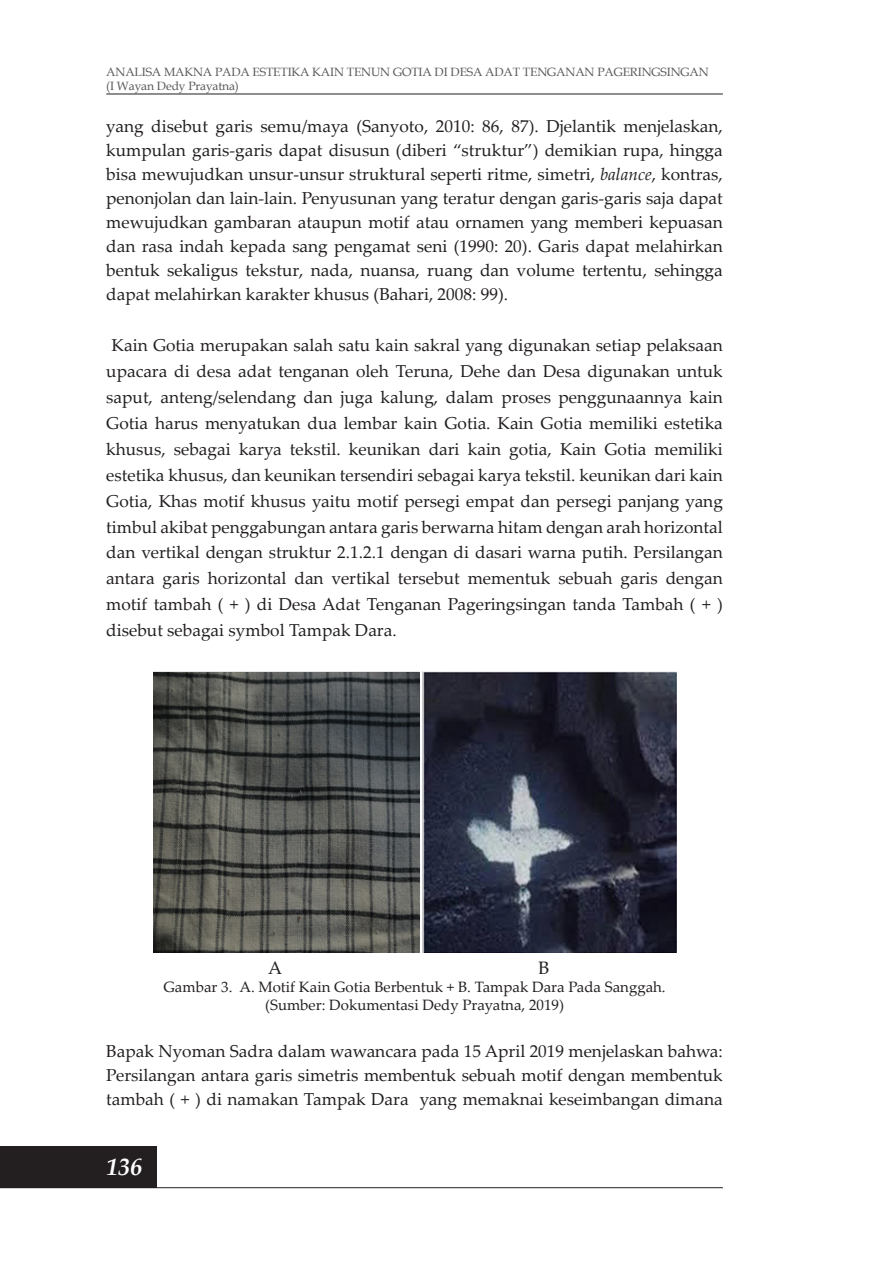
<style>
.page{position:relative;width:893px;height:1263px;background:#fff}
.page>*{position:absolute;margin:0;border:0;box-sizing:border-box;transform-origin:0 0}
.t1{font:italic 700 24px "Palatino Linotype";color:#fff}
.t2{font:18px "Palatino Linotype";color:#231f20}
.t3{font:17.25px/25.8px "Palatino Linotype";color:#231f20;text-align:justify}
.t4{font:15px "Palatino Linotype";color:#231f20}
.t5{font:12px/13.5px "Book Antiqua";letter-spacing:-.01em;color:#57585a}
.s1{font-style:italic}
</style>
<div class="page">
<hr style="left:106px;top:94px;width:617px;height:1px;background:#231f20">
<div style="left:0;top:1146px;width:157px;height:41px;background:#231f20"></div>
<hr style="left:0;top:1187px;width:723px;height:1px;background:#231f20">
<img style="left:154px;top:671px;width:522px;height:282px">
<p class="t5" style="left:106px;top:65px;width:604px">ANALISA MAKNA PADA ESTETIKA KAIN TENUN GOTIA DI DESA ADAT TENGANAN PAGERINGSINGAN (I Wayan Dedy Prayatna)</p>
<p class="t3" style="left:106px;top:113px;width:618px;line-height:24px">yang disebut garis semu/maya (Sanyoto, 2010: 86, 87). Djelantik menjelaskan, kumpulan garis-garis dapat disusun (diberi “struktur”) demikian rupa, hingga bisa mewujudkan unsur-unsur struktural seperti ritme, simetri, <span class="s1">balance</span>, kontras, penonjolan dan lain-lain. Penyusunan yang teratur dengan garis-garis saja dapat mewujudkan gambaran ataupun motif atau ornamen yang memberi kepuasan dan rasa indah kepada sang pengamat seni (1990: 20). Garis dapat melahirkan bentuk sekaligus tekstur, nada, nuansa, ruang dan volume tertentu, sehingga dapat melahirkan karakter khusus (Bahari, 2008: 99).</p>
<p class="t3" style="left:106px;top:332px;width:618px;text-indent:5px">Kain Gotia merupakan salah satu kain sakral yang digunakan setiap pelaksaan upacara di desa adat tenganan oleh Teruna, Dehe dan Desa digunakan untuk saput, anteng/selendang dan juga kalung, dalam proses penggunaannya kain Gotia harus menyatukan dua lembar kain Gotia. Kain Gotia memiliki estetika khusus, sebagai karya tekstil. keunikan dari kain gotia, Kain Gotia memiliki estetika khusus, dan keunikan tersendiri sebagai karya tekstil. keunikan dari kain Gotia, Khas motif khusus yaitu motif persegi empat dan persegi panjang yang timbul akibat penggabungan antara garis berwarna hitam dengan arah horizontal dan vertikal dengan struktur 2.1.2.1 dengan di dasari warna putih. Persilangan antara garis horizontal dan vertikal tersebut mementuk sebuah garis dengan motif tambah ( + ) di Desa Adat Tenganan Pageringsingan tanda Tambah ( + ) disebut sebagai symbol Tampak Dara.</p>
<p class="t2" style="left:268px;top:955px;width:16px">A</p>
<p class="t2" style="left:538px;top:955px;width:12px">B</p>
<p class="t4" style="left:164px;top:976px;width:504px">Gambar 3. A. Motif Kain Gotia Berbentuk + B. Tampak Dara Pada Sanggah.</p>
<p class="t4" style="left:265px;top:994px;width:300px">(Sumber: Dokumentasi Dedy Prayatna, 2019)</p>
<p class="t3" style="left:106px;top:1037px;width:618px">Bapak Nyoman Sadra dalam wawancara pada 15 April 2019 menjelaskan bahwa:</p>
<p class="t3" style="left:106px;top:1062px;width:618px;line-height:24px">Persilangan antara garis simetris membentuk sebuah motif dengan membentuk tambah ( + ) di namakan Tampak Dara yang memaknai keseimbangan dimana</p>
<h1 class="t1" style="left:106px;top:1150px;width:37px">136</h1>
</div>
